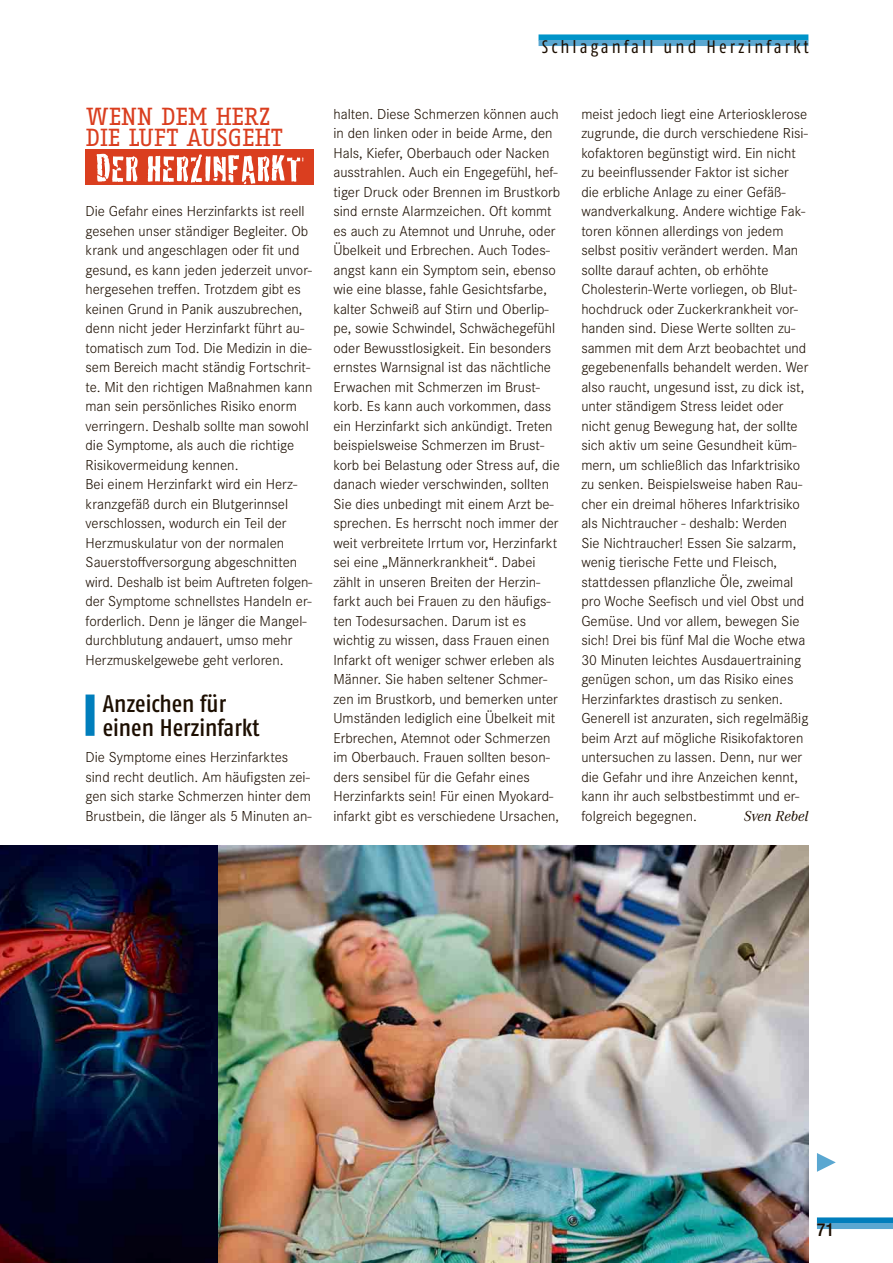
<style>
.page{position:relative;width:893px;height:1263px;background:#fff}
.page>*{position:absolute;margin:0;border:0;box-sizing:border-box;transform-origin:0 0}
.t1{font:500 24px/24px "Fago Co";color:#1c0e00}
.t2{font:24px/21px "Fago Office Serif";color:#da3e1f}
.t3{font:18px "Fago Co";letter-spacing:.17em;color:#1c0e00}
.t4{font:500 condensed 18px "Helvetica Neue LT Std";color:#1c0e00}
.t5{font:300 15px/19.5px "Corporate S";color:#1c0e00}
.t6{font:italic 15px "Corporate A";color:#1c0e00}
</style>
<div class="page">
<div style="left:539px;top:34px;width:269px;height:6px;background:#0094c9"></div>
<div style="left:539px;top:40px;width:269px;height:6px;background:#5aa7d1"></div>
<div style="left:817px;top:1217px;width:76px;height:6px;background:#007ebc"></div>
<div style="left:817px;top:1223px;width:76px;height:6px;background:#5aa7d1"></div>
<svg style="left:817px;top:1153px;width:19px;height:19px"></svg>
<div style="left:86px;top:694px;width:9px;height:42px;background:#007ebc"></div>
<img style="left:0;top:845px;width:808px;height:418px">
<div style="left:86px;top:150px;width:228px;height:35px;background:#da3e1f"></div>
<svg style="left:97px;top:154px;width:206px;height:30px"></svg>
<h1 class="t2" style="left:86px;top:108px;width:199px">WENN DEM HERZ<br>DIE LUFT AUSGEHT</h1>
<p class="t5" style="left:86px;top:203px;width:229px">Die Gefahr eines Herzinfarkts ist reell gesehen unser ständiger Begleiter. Ob krank und angeschlagen oder fit und gesund, es kann jeden jederzeit unvor&shy;hergesehen treffen. Trotzdem gibt es keinen Grund in Panik auszubrechen, denn nicht jeder Herzinfarkt führt au&shy;tomatisch zum Tod. Die Medizin in die&shy;sem Bereich macht ständig Fortschrit&shy;te. Mit den richtigen Maßnahmen kann man sein persönliches Risiko enorm verringern. Deshalb sollte man sowohl die Symptome, als auch die richtige Risikovermeidung kennen.<br>Bei einem Herzinfarkt wird ein Herz&shy;kranzgefäß durch ein Blutgerinnsel verschlossen, wodurch ein Teil der Herzmuskulatur von der normalen Sauerstoffversorgung abgeschnitten wird. Deshalb ist beim Auftreten folgen&shy;der Symptome schnellstes Handeln er&shy;forderlich. Denn je länger die Mangel&shy;durchblutung andauert, umso mehr Herzmuskelgewebe geht verloren.</p>
<h1 class="t1" style="left:103px;top:694px;width:158px">Anzeichen für einen Herzinfarkt</h1>
<p class="t5" style="left:86px;top:749px;width:228px">Die Symptome eines Herzinfarktes sind recht deutlich. Am häufigsten zei&shy;gen sich starke Schmerzen hinter dem Brustbein, die länger als 5 Minuten an-</p>
<p class="t3" style="left:542px;top:40px;width:268px">Schlaganfall und Herzinfarkt</p>
<p class="t5" style="left:333px;top:105px;width:228px">halten. Diese Schmerzen können auch in den linken oder in beide Arme, den Hals, Kiefer, Oberbauch oder Nacken ausstrahlen. Auch ein Engegefühl, hef&shy;tiger Druck oder Brennen im Brustkorb sind ernste Alarmzeichen. Oft kommt es auch zu Atemnot und Unruhe, oder Übelkeit und Erbrechen. Auch Todes&shy;angst kann ein Symptom sein, ebenso wie eine blasse, fahle Gesichtsfarbe, kalter Schweiß auf Stirn und Oberlip&shy;pe, sowie Schwindel, Schwächegefühl oder Bewusstlosigkeit. Ein besonders ernstes Warnsignal ist das nächtliche Erwachen mit Schmerzen im Brust&shy;korb. Es kann auch vorkommen, dass ein Herzinfarkt sich ankündigt. Treten beispielsweise Schmerzen im Brust&shy;korb bei Belastung oder Stress auf, die danach wieder verschwinden, sollten Sie dies unbedingt mit einem Arzt be&shy;sprechen. Es herrscht noch immer der weit verbreitete Irrtum vor, Herzinfarkt sei eine „Männerkrankheit“. Dabei zählt in unseren Breiten der Herzin&shy;farkt auch bei Frauen zu den häufigs&shy;ten Todesursachen. Darum ist es wichtig zu wissen, dass Frauen einen Infarkt oft weniger schwer erleben als Männer. Sie haben seltener Schmer&shy;zen im Brustkorb, und bemerken unter Umständen lediglich eine Übelkeit mit Erbrechen, Atemnot oder Schmerzen im Oberbauch. Frauen sollten beson&shy;ders sensibel für die Gefahr eines Herzinfarkts sein! Für einen Myokard&shy;infarkt gibt es verschiedene Ursachen,</p>
<p class="t5" style="left:581px;top:105px;width:229px">meist jedoch liegt eine Arteriosklerose zugrunde, die durch verschiedene Risi&shy;kofaktoren begünstigt wird. Ein nicht zu beeinflussender Faktor ist sicher die erbliche Anlage zu einer Gefäß&shy;wandverkalkung. Andere wichtige Fak&shy;toren können allerdings von jedem selbst positiv verändert werden. Man sollte darauf achten, ob erhöhte Cholesterin-Werte vorliegen, ob Blut&shy;hochdruck oder Zuckerkrankheit vor&shy;handen sind. Diese Werte sollten zu&shy;sammen mit dem Arzt beobachtet und gegebenenfalls behandelt werden. Wer also raucht, ungesund isst, zu dick ist, unter ständigem Stress leidet oder nicht genug Bewegung hat, der sollte sich aktiv um seine Gesundheit küm&shy;mern, um schließlich das Infarktrisiko zu senken. Beispielsweise haben Rau&shy;cher ein dreimal höheres Infarkt risiko als Nichtraucher - deshalb: Werden Sie Nichtraucher! Essen Sie salzarm, wenig tierische Fette und Fleisch, stattdessen pflanzliche Öle, zweimal pro Woche Seefisch und viel Obst und Gemüse. Und vor allem, bewegen Sie sich! Drei bis fünf Mal die Woche etwa 30 Minuten leichtes Ausdauertraining genügen schon, um das Risiko eines Herzinfarktes drastisch zu senken.<br>Generell ist anzuraten, sich regelmäßig beim Arzt auf mögliche Risikofaktoren untersuchen zu lassen. Denn, nur wer die Gefahr und ihre Anzeichen kennt, kann ihr auch selbstbestimmt und er&shy;folgreich begegnen.</p>
<p class="t6" style="left:744px;top:805px;width:66px">Sven Rebel</p>
<p class="t4" style="left:817px;top:1219px;width:19px">71</p>
</div>
